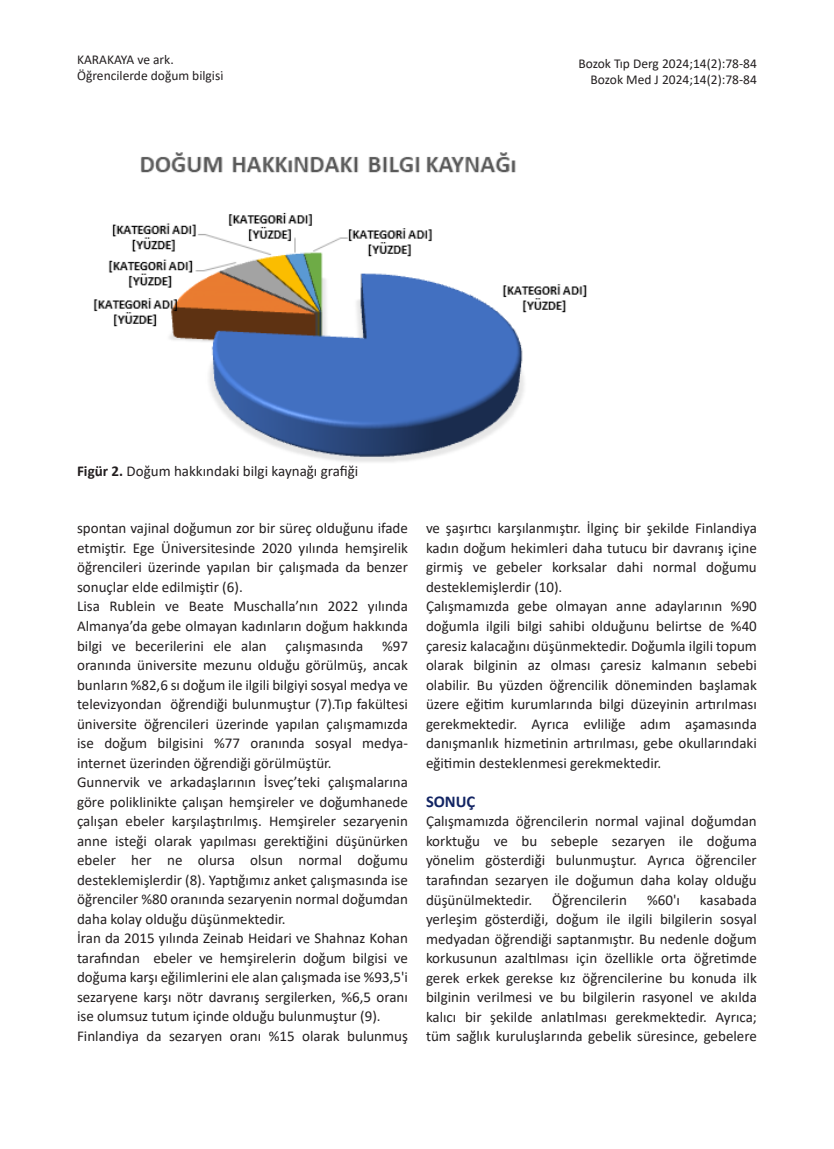
<style>
.page{position:relative;width:834px;height:1149px;background:#fff}
.page>*{position:absolute;margin:0;border:0;box-sizing:border-box;transform-origin:0 0}
.BAŞLIK{font:700 16.5px "Calibri";color:#122463}
.t1{font:15px/19.5px "Calibri";color:#231f20;text-align:justify}
.t2{font:13.5px "Calibri";color:#231f20}
.s1{font-weight:700}
</style>
<div class="page">
<img style="left:93px;top:152px;width:494px;height:310px">
<p class="t2" style="left:77px;top:50px;width:98px">KARAKAYA ve ark.</p>
<p class="t2" style="left:77px;top:66px;width:154px">Öğrencilerde doğum bilġ iṡi̇</p>
<p class="t2" style="left:121px;top:67px;width:6px">̇</p>
<p class="t2" style="left:578px;top:54px;width:180px">Bozok Tıp Derg 2024;14(2):78-84</p>
<p class="t2" style="left:590px;top:71px;width:168px">Bozok Med J 2024;14(2):78-84</p>
<p class="t1" style="left:77px;top:460px;width:283px"><span class="s1">Figür 2.</span> Doğum hakkındaki bilgi kaynağı grafiği</p>
<p class="t1" style="left:77px;top:518px;width:332px">spontan vajinal doğumun zor bir süreç olduğunu ifade etmiştir. Ege Üniversitesinde 2020 yılında hemşirelik öğrencileri üzerinde yapılan bir çalışmada da benzer sonuçlar elde edilmiştir (6).</p>
<p class="t1" style="left:77px;top:596px;width:332px">Lisa Rublein ve Beate Muschalla’nın 2022 yılında Almanya’da gebe olmayan kadınların doğum hakkında bilgi ve becerilerini ele alan</p>
<p class="t1" style="left:285px;top:635px;width:79px">çalışmasında</p>
<p class="t1" style="left:77px;top:635px;width:332px;text-indent:305px">%97 oranında üniversite mezunu olduğu görülmüş, ancak bunların %82,6 sı doğum ile ilgili bilgiyi sosyal medya ve televizyondan öğrendiği bulunmuştur (7).Tıp fakültesi üniversite öğrencileri üzerinde yapılan çalışmamızda ise doğum bilgisini %77 oranında sosyal medya&shy;internet üzerinden öğrendiği görülmüştür.</p>
<p class="t1" style="left:77px;top:771px;width:332px">Gunnervik ve arkadaşlarının İsveç’teki çalışmalarına göre poliklinikte çalışan hemşireler ve doğumhanede çalışan ebeler karşılaştırılmış. Hemşireler sezaryenin anne isteği olarak yapılması gerektiğini düşünürken ebeler her ne olursa olsun normal doğumu desteklemişlerdir (8). Yaptığımız anket çalışmasında ise öğrenciler %80 oranında sezaryenin normal doğumdan daha kolay olduğu düşünmektedir.</p>
<p class="t1" style="left:77px;top:927px;width:332px">İran da 2015 yılında Zeinab Heidari ve Shahnaz Kohan tarafından ebeler ve hemşirelerin doğum bilgisi ve doğuma karşı eğilimlerini ele alan çalışmada ise %93,5'i sezaryene karşı nötr davranış sergilerken, %6,5 oranı ise olumsuz tutum içinde olduğu bulunmuştur (9).</p>
<p class="t1" style="left:77px;top:1025px;width:332px">Finlandiya da sezaryen oranı %15 olarak bulunmuş</p>
<p class="t1" style="left:426px;top:518px;width:332px">ve şaşırtıcı karşılanmıştır. İlginç bir şekilde Finlandiya kadın doğum hekimleri daha tutucu bir davranış içine girmiş ve gebeler korksalar dahi normal doğumu desteklemişlerdir (10).</p>
<p class="t1" style="left:426px;top:596px;width:332px">Çalışmamızda gebe olmayan anne adaylarının %90 doğumla ilgili bilgi sahibi olduğunu belirtse de %40 çaresiz kalacağını düşünmektedir. Doğumla ilgili topum olarak bilginin az olması çaresiz kalmanın sebebi olabilir. Bu yüzden öğrencilik döneminden başlamak üzere eğitim kurumlarında bilgi düzeyinin artırılması gerekmektedir. Ayrıca evliliğe adım aşamasında danışmanlık hizmetinin artırılması, gebe okullarındaki eğitimin desteklenmesi gerekmektedir.</p>
<p class="BAŞLIK" style="left:426px;top:789px;width:51px">SONUÇ</p>
<p class="t1" style="left:426px;top:811px;width:332px">Çalışmamızda öğrencilerin normal vajinal doğumdan korktuğu ve bu sebeple sezaryen ile doğuma yönelim gösterdiği bulunmuştur. Ayrıca öğrenciler tarafından sezaryen ile doğumun daha kolay olduğu düşünülmektedir.</p>
<p class="t1" style="left:552px;top:889px;width:76px">Öğrencilerin</p>
<p class="t1" style="left:647px;top:889px;width:34px">%60'ı</p>
<p class="t1" style="left:426px;top:889px;width:332px;text-indent:274px">kasabada yerleşim gösterdiği, doğum ile ilgili bilgilerin sosyal medyadan öğrendiği saptanmıştır. Bu nedenle doğum korkusunun azaltılması için özellikle orta öğretimde gerek erkek gerekse kız öğrencilerine bu konuda ilk bilginin verilmesi ve bu bilgilerin rasyonel ve akılda kalıcı bir şekilde anlatılması gerekmektedir. Ayrıca; tüm sağlık kuruluşlarında gebelik süresince, gebelere</p>
</div>
